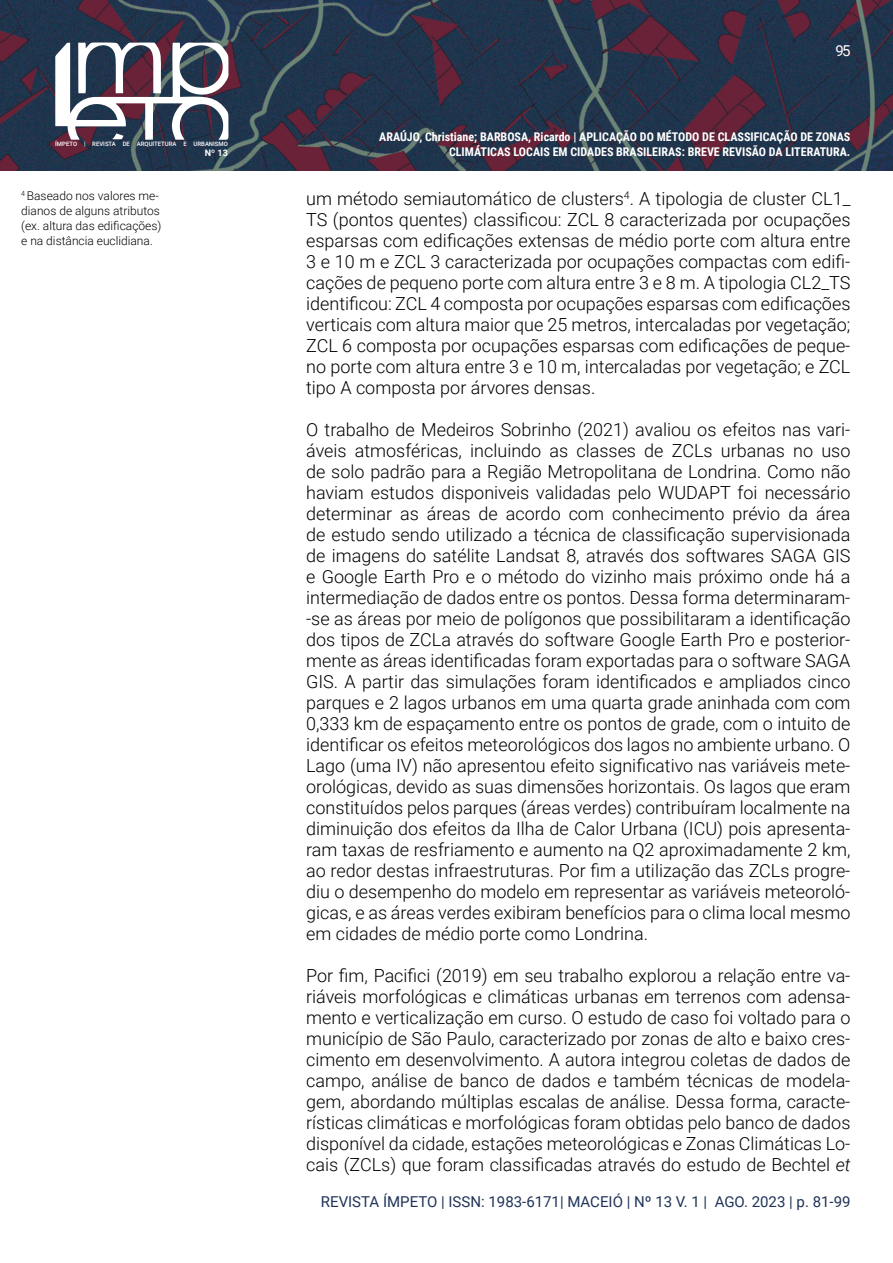
<style>
.page{position:relative;width:893px;height:1263px;background:#fff}
.page>*{position:absolute;margin:0;border:0;box-sizing:border-box;transform-origin:0 0}
.t1{font:300 18px/21px "Roboto";color:#000;text-align:justify}
.t2{font:15px "Roboto";color:#1f3358}
.t3{font:15px "Roboto";color:#fff}
.t4{font:700 12px/14.4px "Roboto Condensed";color:#fff;text-align:right}
.t5{font:300 12px/15px "Roboto";color:#000}
.t6{font:700 9px "Roboto";color:#fff}
.t7{font:500 6px "Roboto";color:#fff}
.s1{font-style:italic}
</style>
<div class="page">
<img style="left:0;top:0;width:893px;height:170px">
<svg style="left:55px;top:42px;width:174px;height:98px"></svg>
<p class="t7" style="left:55px;top:140px;width:174px">ÍMPETO | REVISTA DE ARQUITETURA E URBANISMO</p>
<p class="t6" style="left:205px;top:147px;width:25px">Nº 13</p>
<p class="t5" style="left:21px;top:188px;width:142px"><sup>4</sup> Baseado nos valores me&shy;dianos de alguns atributos (ex. altura das edificações) e na distância euclidiana.</p>
<p class="t3" style="left:836px;top:41px;width:16px">95</p>
<p class="t4" style="left:379px;top:129px;width:473px">ARAÚJO, Christiane; BARBOSA, Ricardo | APLICAÇÃO DO MÉTODO DE CLASSIFICAÇÃO DE ZONAS<br>CLIMÁTICAS LOCAIS EM CIDADES BRASILEIRAS: BREVE REVISÃO DA LITERATURA.</p>
<p class="t1" style="left:306px;top:187px;width:546px">um método semiautomático de clusters<sup>4</sup>. A tipologia de cluster CL1_ TS (pontos quentes) classificou: ZCL 8 caracterizada por ocupações esparsas com edificações extensas de médio porte com altura entre 3 e 10 m e ZCL 3 caracterizada por ocupações compactas com edifi&shy;cações de pequeno porte com altura entre 3 e 8 m. A tipologia CL2_TS identificou: ZCL 4 composta por ocupações esparsas com edificações verticais com altura maior que 25 metros, intercaladas por vegetação; ZCL 6 composta por ocupações esparsas com edificações de peque&shy;no porte com altura entre 3 e 10 m, intercaladas por vegetação; e ZCL tipo A composta por árvores densas.</p>
<p class="t1" style="left:306px;top:418px;width:546px">O trabalho de Medeiros Sobrinho (2021) avaliou os efeitos nas vari&shy;áveis atmosféricas, incluindo as classes de ZCLs urbanas no uso de solo padrão para a Região Metropolitana de Londrina. Como não haviam estudos disponiveis validadas pelo WUDAPT foi necessário determinar as áreas de acordo com conhecimento prévio da área de estudo sendo utilizado a técnica de classificação supervisionada de imagens do satélite Landsat 8, através dos softwares SAGA GIS e Google Earth Pro e o método do vizinho mais próximo onde há a intermediação de dados entre os pontos. Dessa forma determinaram--se as áreas por meio de polígonos que possibilitaram a identificação dos tipos de ZCLa através do software Google Earth Pro e posterior&shy;mente as áreas identificadas foram exportadas para o software SAGA GIS. A partir das simulações foram identificados e ampliados cinco parques e 2 lagos urbanos em uma quarta grade aninhada com com 0,333 km de espaçamento entre os pontos de grade, com o intuito de identificar os efeitos meteorológicos dos lagos no ambiente urbano. O Lago (uma IV) não apresentou efeito significativo nas variáveis mete&shy;orológicas, devido as suas dimensões horizontais. Os lagos que eram constituídos pelos parques (áreas verdes) contribuíram localmente na diminuição dos efeitos da Ilha de Calor Urbana (ICU) pois apresenta&shy;ram taxas de resfriamento e aumento na Q2 aproximadamente 2 km, ao redor destas infraestruturas. Por fim a utilização das ZCLs progre&shy;diu o desempenho do modelo em representar as variáveis meteoroló&shy;gicas, e as áreas verdes exibiram benefícios para o clima local mesmo em cidades de médio porte como Londrina.</p>
<p class="t1" style="left:306px;top:964px;width:546px">Por fim, Pacifici (2019) em seu trabalho explorou a relação entre va&shy;riáveis morfológicas e climáticas urbanas em terrenos com adensa&shy;mento e verticalização em curso. O estudo de caso foi voltado para o município de São Paulo, caracterizado por zonas de alto e baixo cres&shy;cimento em desenvolvimento. A autora integrou coletas de dados de campo, análise de banco de dados e também técnicas de modela&shy;gem, abordando múltiplas escalas de análise. Dessa forma, caracte&shy;rísticas climáticas e morfológicas foram obtidas pelo banco de dados disponível da cidade, estações meteorológicas e Zonas Climáticas Lo&shy;cais (ZCLs) que foram classificadas através do estudo de Bechtel <span class="s1">et</span></p>
<p class="t2" style="left:321px;top:1191px;width:531px">REVISTA ÍMPETO | ISSN: 1983-6171| MACEIÓ | Nº 13 V. 1 | AGO. 2023 | p. 81-99</p>
</div>
